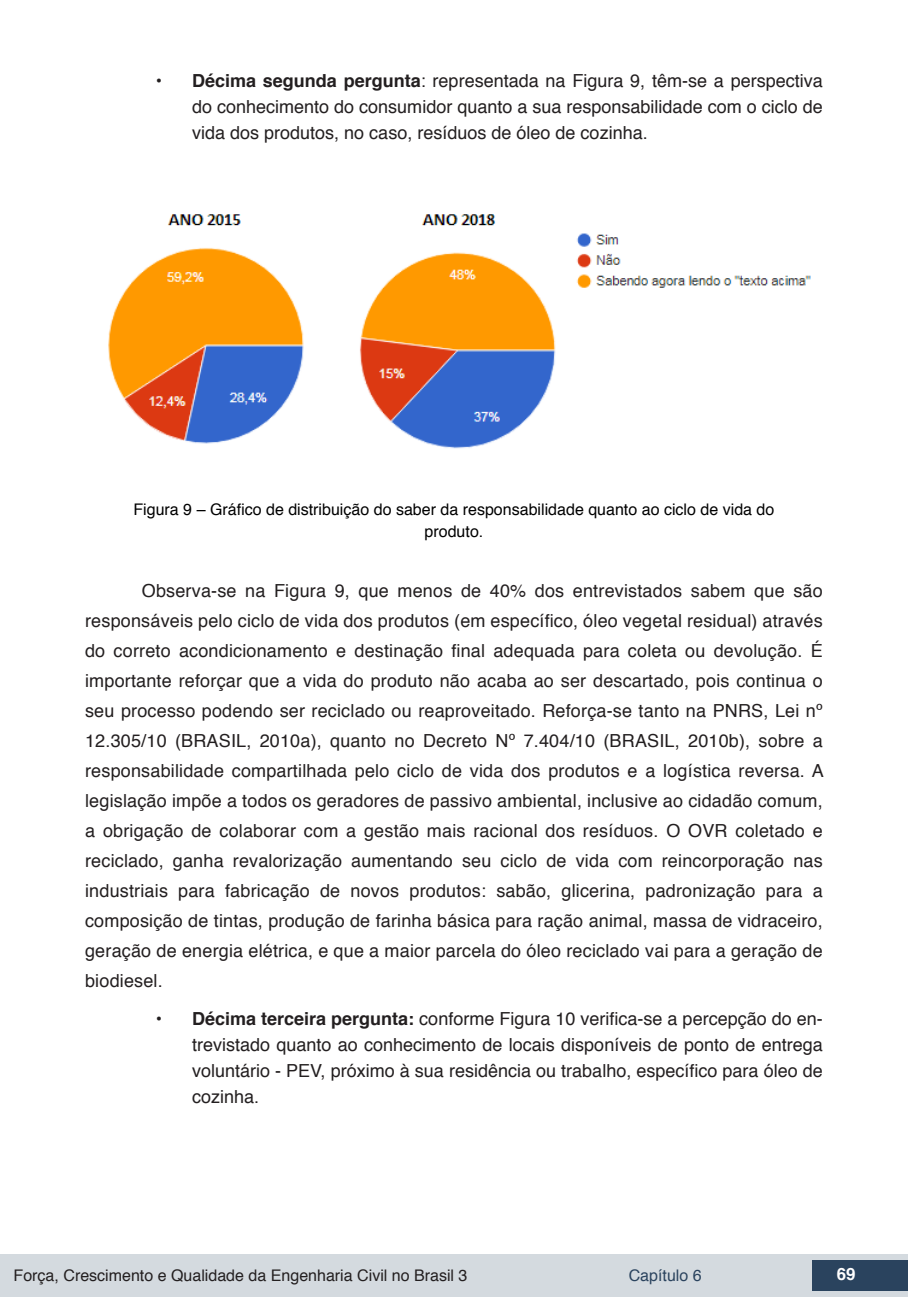
<style>
.page{position:relative;width:908px;height:1304px;background:#fff}
.page>*{position:absolute;margin:0;border:0;box-sizing:border-box;transform-origin:0 0}
.txt{font:18px/30px "Helvetica";color:#231f20;text-align:justify}
.t1{font:700 16.8px "Helvetica";color:#fff}
.info_tab_graf_imag{font:16px/22px "Helvetica";color:#000;text-align:center}
.t2{font:16px "Helvetica";color:#231f20}
.t3{font:16px "Helvetica";color:#2a435e}
.s1{font-weight:700}
</style>
<div class="page">
<div style="left:0;top:1254px;width:906px;height:43px;background:#d4dadf"></div>
<div style="left:812px;top:1261px;width:95px;height:30px;background:#2a435e"></div>
<img style="left:108px;top:214px;width:703px;height:235px">
<p class="txt" style="left:192px;top:68px;width:632px;line-height:26px;text-indent:-36px"><span class="s1">• Décima segunda pergunta</span>: representada na Figura 9, têm-se a perspectiva do conhecimento do consumidor quanto a sua responsabilidade com o ciclo de vida dos produtos, no caso, resíduos de óleo de cozinha.</p>
<p class="info_tab_graf_imag" style="left:133px;top:499px;width:642px">Figura 9 – Gráfico de distribuição do saber da responsabilidade quanto ao ciclo de vida do produto.</p>
<p class="txt" style="left:85px;top:577px;width:739px;text-indent:57px">Observa-se na Figura 9, que menos de 40% dos entrevistados sabem que são responsáveis pelo ciclo de vida dos produtos (em específico, óleo vegetal residual) através do correto acondicionamento e destinação final adequada para coleta ou devolução. É importante reforçar que a vida do produto não acaba ao ser descartado, pois continua o seu processo podendo ser reciclado ou reaproveitado. Reforça-se tanto na PNRS, Lei nº 12.305/10 (BRASIL, 2010a), quanto no Decreto Nº 7.404/10 (BRASIL, 2010b), sobre a responsabilidade compartilhada pelo ciclo de vida dos produtos e a logística reversa. A legislação impõe a todos os geradores de passivo ambiental, inclusive ao cidadão comum, a obrigação de colaborar com a gestão mais racional dos resíduos. O OVR coletado e reciclado, ganha revalorização aumentando seu ciclo de vida com reincorporação nas industriais para fabricação de novos produtos: sabão, glicerina, padronização para a composição de tintas, produção de farinha básica para ração animal, massa de vidraceiro, geração de energia elétrica, e que a maior parcela do óleo reciclado vai para a geração de biodiesel.</p>
<p class="txt" style="left:192px;top:1006px;width:632px;line-height:26px;text-indent:-36px"><span class="s1">• Décima terceira pergunta:</span> conforme Figura 10 verifica-se a percepção do en&shy;trevistado quanto ao conhecimento de locais disponíveis de ponto de entrega voluntário - PEV, próximo à sua residência ou trabalho, específico para óleo de cozinha.</p>
<p class="t2" style="left:14px;top:1263px;width:455px">Força, Crescimento e Qualidade da Engenharia Civil no Brasil 3</p>
<p class="t3" style="left:628px;top:1263px;width:74px">Capítulo 6</p>
<p class="t1" style="left:836px;top:1261px;width:20px">69</p>
</div>
